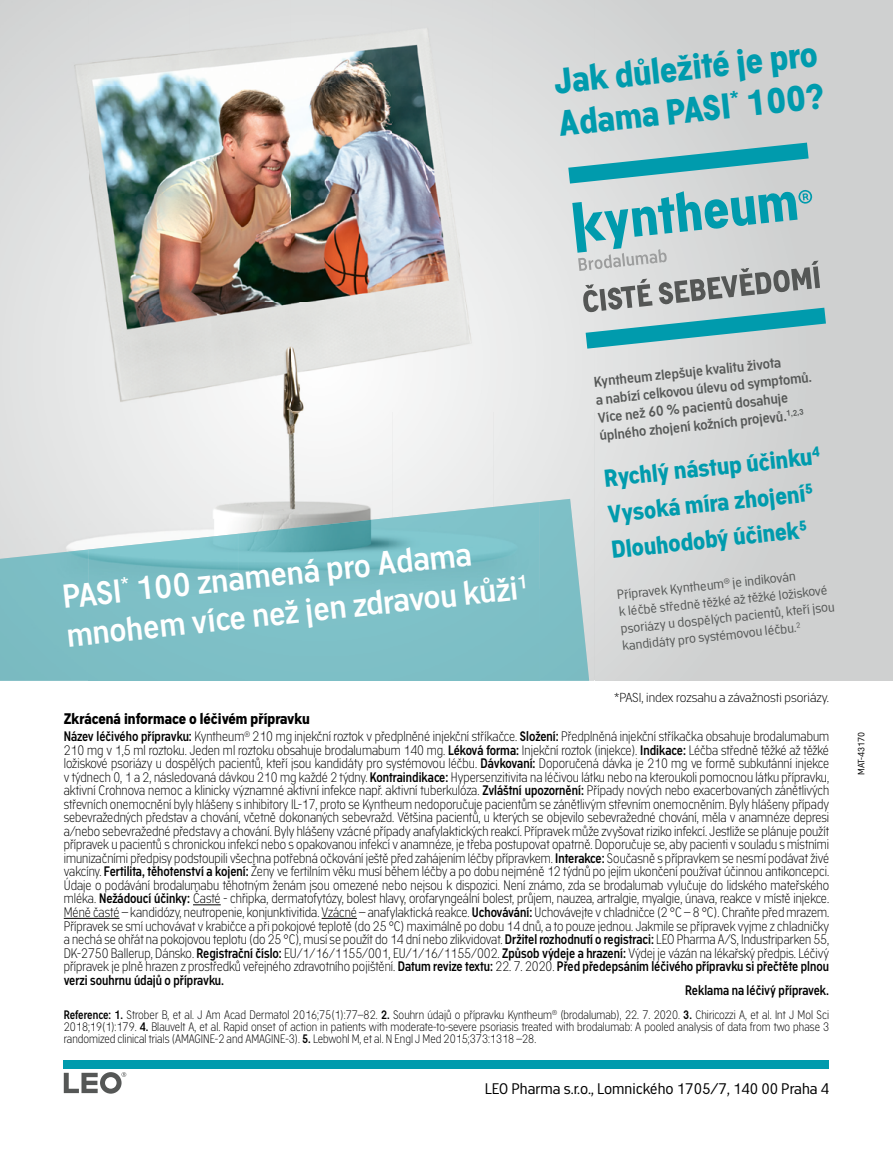
<style>
.page{position:relative;width:893px;height:1149px;background:#fff}
.page>*{position:absolute;margin:0;border:0;box-sizing:border-box;transform-origin:0 0}
.t1{font:700 35.25px/42.3px "Academy Sans";color:#009bad}
.t2{font:600 32.4px/38.8px "Academy Sans";color:#fff}
.t3{font:700 24px/35.8px "Academy Sans";color:#009bad}
.t4{font:15px "Academy Sans";color:#000}
.t5{font:700 15px "Academy Sans";color:#000}
.t6{font:600 13.95px/18px "Academy Sans";color:#555756}
.t7{font:300 13.5px/13.5px "Academy Sans";color:#000;text-align:justify;scale:.9 1}
.t8{font:600 13.5px "Academy Sans";color:#000;scale:.9 1}
.t9{font:12.9px/17.1px "Academy Sans";color:#555756}
.t10{font:300 12.75px "Academy Sans";color:#000}
.t11{font:300 12px/12px "Academy Sans";color:#000;text-align:justify;scale:.9 1}
.t12{font:9px "Academy Sans";color:#000}
.s1{font-weight:600}
</style>
<div class="page">
<div style="left:0;top:0;width:893px;height:680px;background:#cfd0d0"></div>
<div style="left:594px;top:90px;width:113px;height:544px;background:#dadbdb"></div>
<img style="left:544px;top:680px;width:50px;height:1px">
<img style="left:0;top:0;width:594px;height:410px">
<img style="left:0;top:410px;width:392px;height:108px">
<div style="left:392px;top:410px;width:101px;height:92px;background:#eff0f0"></div>
<div style="left:493px;top:410px;width:101px;height:108px;background:#e7e8e8"></div>
<img style="left:0;top:518px;width:239px;height:31px">
<img style="left:589px;top:518px;width:5px;height:120px">
<img style="left:493px;top:680px;width:51px;height:1px">
<svg style="left:193px;top:904px;width:28px;height:1px"></svg>
<hr style="left:64px;top:917px;width:55px;height:1px;background:#000">
<hr style="left:322px;top:917px;width:35px;height:1px;background:#000">
<svg style="left:64px;top:1072px;width:62px;height:21px"></svg>
<div style="left:64px;top:1059px;width:765px;height:9px;background:#009bad"></div>
<img style="left:89px;top:533px;width:150px;height:147px">
<img style="left:239px;top:517px;width:150px;height:163px">
<img style="left:389px;top:502px;width:150px;height:178px">
<img style="left:539px;top:498px;width:50px;height:182px">
<div style="left:0;top:549px;width:89px;height:131px;background:#7cbdc3"></div>
<svg style="left:568px;top:142px;width:258px;height:206px"></svg>
<svg style="left:572px;top:189px;width:248px;height:123px"></svg>
<svg style="left:0;top:0;width:14px;height:1px"></svg>
<h1 class="t1" style="left:552px;top:62px;width:268px;rotate:-6deg">Jak důležité je pro<br>Adama PASI<sup>*</sup> 100?</h1>
<h2 class="t2" style="left:61px;top:577px;width:464px;rotate:-6deg">PASI<sup>*</sup> 100 znamená pro Adama mnohem více než jen zdravou kůži<sup>1</sup></h2>
<p class="t6" style="left:593px;top:373px;width:222px;rotate:-6deg">Kyntheum zlepšuje kvalitu života<br>a nabízí celkovou úlevu od symptomů.<br>Více než 60 % pacientů dosahuje úplného zhojení kožních projevů.<sup>1,2,3</sup></p>
<h3 class="t3" style="left:602px;top:461px;width:218px;rotate:-6deg">Rychlý nástup účinku<sup>4<br></sup>Vysoká míra zhojení<sup>5<br></sup>Dlouhodobý účinek<sup>5</sup></h3>
<p class="t9" style="left:616px;top:585px;width:216px;rotate:-6deg">Přípravek Kyntheum<sup>®</sup> je indikován<br>k léčbě středně těžké až těžké ložiskové psoriázy u dospělých pacientů, kteří jsou kandidáty pro systémovou léčbu.<sup>2</sup></p>
<p class="t10" style="left:614px;top:689px;width:217px">*PASI, index rozsahu a závažnosti psoriázy.</p>
<p class="t5" style="left:64px;top:709px;width:248px">Zkrácená informace o léčivém přípravku</p>
<p class="t7" style="left:64px;top:729px;width:852px"><span class="s1">Název léčivého přípravku:</span> Kyntheum<sup>®</sup> 210 mg injekční roztok v předplněné injekční stříkačce. <span class="s1">Složení:</span> Předplněná injekční stříkačka obsahuje brodalumabum 210 mg v 1,5 ml roztoku. Jeden ml roztoku obsahuje brodalumabum 140 mg. <span class="s1">Léková forma:</span> Injekční roztok (injekce). <span class="s1">Indikace:</span> Léčba středně těžké až těžké ložiskové psoriázy u dospělých pacientů, kteří jsou kandidáty pro systémovou léčbu. <span class="s1">Dávkovaní:</span> Doporučená dávka je 210 mg ve formě subkutánní injekce v týdnech 0, 1 a 2, následovaná dávkou 210 mg každé 2 týdny. <span class="s1">Kontraindikace:</span> Hypersenzitivita na léčivou látku nebo na kteroukoli pomocnou látku přípravku, aktivní Crohnova nemoc a klinicky významné aktivní infekce např. aktivní tuberkulóza. <span class="s1">Zvláštní upozornění:</span> Případy nových nebo exacerbovaných zánětlivých střevních onemocnění byly hlášeny s inhibitory IL-17, proto se Kyntheum nedoporučuje pacientům se zánětlivým střevním onemocněním. Byly hlášeny případy sebevražedných představ a chování, včetně dokonaných sebevražd. Většina pacientů, u kterých se objevilo sebevražedné chování, měla v anamnéze depresi a/nebo sebevražedné představy a chování. Byly hlášeny vzácné případy anafylaktických reakcí. Přípravek může zvyšovat riziko infekcí. Jestliže se plánuje použít přípravek u pacientů s chronickou infekcí nebo s opakovanou infekcí v anamnéze, je třeba postupovat opatrně. Doporučuje se, aby pacienti v souladu s místními imunizačními předpisy podstoupili všechna potřebná očkování ještě před zahájením léčby přípravkem. <span class="s1">Interakce:</span> Současně s přípravkem se nesmí podávat živé vakcíny. <span class="s1">Fertilita, těhotenství a kojení:</span> Ženy ve fertilním věku musí během léčby a po dobu nejméně 12 týdnů po jejím ukončení používat účinnou antikoncepci.<br>Údaje o podávání brodalumabu těhotným ženám jsou omezené nebo nejsou k dispozici. Není známo, zda se brodalumab vylučuje do lidského mateřského mléka. <span class="s1">Nežádoucí účinky:</span> Časté - chřipka, dermatofytózy, bolest hlavy, orofaryngeální bolest, průjem, nauzea, artralgie, myalgie, únava, reakce v místě injekce.<br>Méně časté – kandidózy, neutropenie, konjunktivitida. Vzácné – anafylaktická reakce. <span class="s1">Uchovávání:</span> Uchovávejte v chladničce (2 °C – 8 °C). Chraňte před mrazem.<br>Přípravek se smí uchovávat v krabičce a při pokojové teplotě (do 25 °C) maximálně po dobu 14 dnů, a to pouze jednou. Jakmile se přípravek vyjme z chladničky a nechá se ohřát na pokojovou teplotu (do 25 °C), musí se použít do 14 dní nebo zlikvidovat. <span class="s1">Držitel rozhodnutí o registraci:</span> LEO Pharma A/S, Industriparken 55, DK-2750 Ballerup, Dánsko. <span class="s1">Registrační číslo:</span> EU/1/16/1155/001, EU/1/16/1155/002. <span class="s1">Způsob výdeje a hrazení:</span> Výdej je vázán na lékařský předpis. Léčivý přípravek je plně hrazen z prostředků veřejného zdravotního pojištění. <span class="s1">Datum revize textu:</span> 22. 7. 2020. <span class="s1">Před předepsáním léčivého přípravku si přečtěte plnou verzi souhrnu údajů o přípravku.</span></p>
<p class="t8" style="left:685px;top:981px;width:162px">Reklama na léčivý přípravek.</p>
<p class="t11" style="left:64px;top:1007px;width:852px"><span class="s1">Reference: 1.</span> Strober B, et al. J Am Acad Dermatol 2016;75(1):77–82. <span class="s1">2.</span> Souhrn údajů o přípravku Kyntheum<sup>®</sup> (brodalumab), 22. 7. 2020. <span class="s1">3.</span> Chiricozzi A, et al. Int J Mol Sci 2018;19(1):179. <span class="s1">4.</span> Blauvelt A, et al. Rapid onset of action in patients with moderate-to-severe psoriasis treated with brodalumab: A pooled analysis of data from two phase 3 randomized clinical trials (AMAGINE-2 and AMAGINE-3). <span class="s1">5.</span> Lebwohl M, et al. N Engl J Med 2015;373:1318 –28.</p>
<p class="t4" style="left:485px;top:1078px;width:346px">LEO Pharma s.r.o., Lomnického 1705/7, 140 00 Praha 4</p>
<p class="t12" style="left:856px;top:774px;width:44px;rotate:-90deg">MAT-43170</p>
</div>
